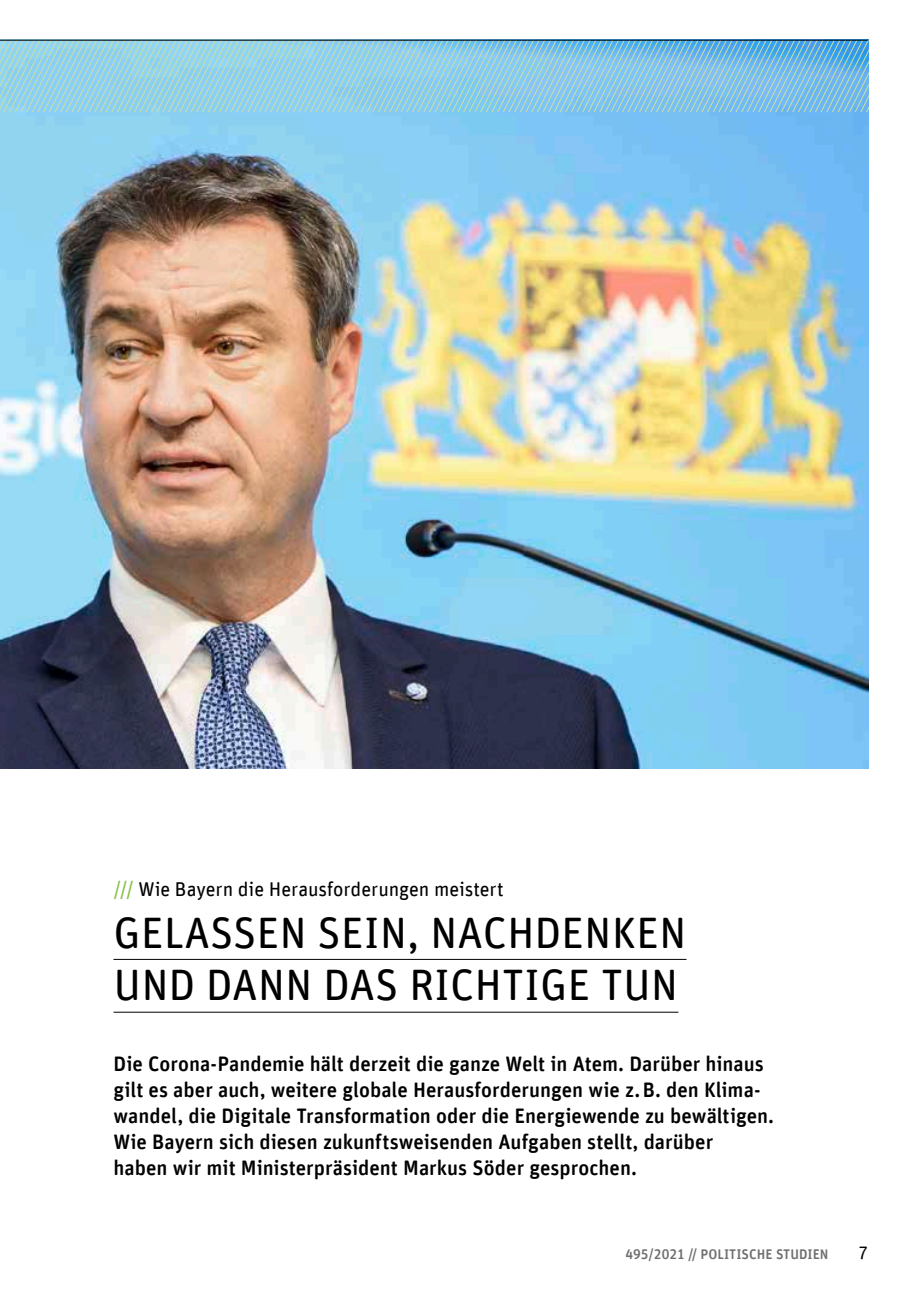
<style>
.page{position:relative;width:908px;height:1304px;background:#fff}
.page>*{position:absolute;margin:0;border:0;box-sizing:border-box;transform-origin:0 0}
.t1{font:44px/52.8px "Unit Rounded Offc";color:#000}
.t2{font:500 21px/26px "Unit Rounded Offc";color:#000}
.t3{font:20px "Unit Rounded Offc";letter-spacing:-.005em;color:#000}
.t4{font:18px "Unit Rounded Offc";color:#000}
.t5{font:500 14px "Unit Rounded Offc";color:#6f6f6e}
.s1{color:#89bf4a}
</style>
<div class="page">
<img style="left:0;top:111px;width:867px;height:657px">
<hr style="left:113px;top:959px;width:573px;height:1px;background:#000">
<hr style="left:113px;top:1012px;width:565px;height:1px;background:#000">
<svg style="left:0;top:41px;width:97px;height:70px;background:#97d3e5"></svg>
<svg style="left:97px;top:41px;width:770px;height:70px;background:#8bc9e4"></svg>
<hr style="left:0;top:40px;width:867px;height:1px;background:#000">
<p class="t3" style="left:113px;top:877px;width:391px"><span class="s1">///</span> Wie Bayern die Herausforderungen meistert</p>
<h1 class="t1" style="left:113px;top:906px;width:574px">GELASSEN SEIN, NACHDENKEN<br>UND DANN DAS RICHTIGE TUN</h1>
<p class="t2" style="left:113px;top:1051px;width:662px">Die Corona-Pandemie hält derzeit die ganze Welt in Atem. Darüber hinaus gilt es aber auch, weitere globale Herausforderungen wie z.B. den Klima&shy;wandel, die Digitale Transformation oder die Energiewende zu bewältigen.<br>Wie Bayern sich diesen zukunftsweisenden Aufgaben stellt, darüber<br>haben wir mit Ministerpräsident Markus Söder gesprochen.</p>
<p class="t5" style="left:625px;top:1246px;width:204px">495/2021 // POLITISCHE STUDIEN</p>
<p class="t4" style="left:858px;top:1243px;width:11px">7</p>
</div>
